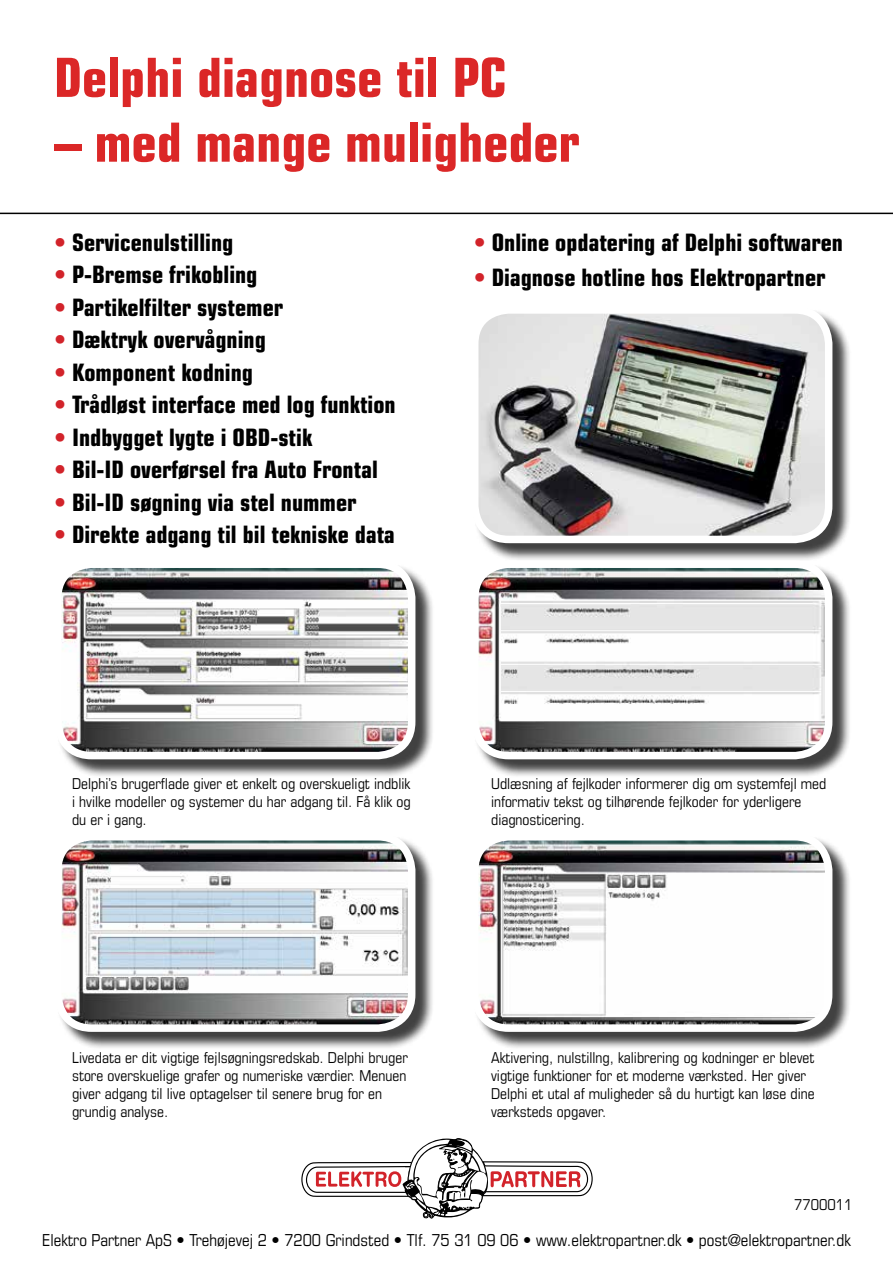
<style>
.page{position:relative;width:893px;height:1263px;background:#fff}
.page>*{position:absolute;margin:0;border:0;box-sizing:border-box;transform-origin:0 0}
.t1{font:700 condensed 54px "Eurostile";color:#db2727}
.t2{font:700 condensed 24px "Eurostile";color:#000}
.t3{font:condensed 16.5px "Eurostile";color:#000}
.t4{font:condensed 15px/18px "Eurostile";color:#000}
.s1{color:#d2232a}
</style>
<div class="page">
<svg style="left:301px;top:1138px;width:292px;height:81px"></svg>
<div style="left:473px;top:308px;width:378px;height:254px;background:#000;opacity:.75"></div>
<img style="left:475px;top:310px;width:354px;height:229px">
<div style="left:471px;top:306px;width:361px;height:237px;border:8px solid #fff;border-radius:34px"></div>
<div style="left:56px;top:563px;width:378px;height:215px;background:#000;opacity:.75"></div>
<img style="left:61px;top:565px;width:351px;height:189px">
<div style="left:54px;top:560px;width:361px;height:199px;border:8px solid #fff;border-radius:34px"></div>
<div style="left:473px;top:563px;width:378px;height:215px;background:#000;opacity:.75"></div>
<img style="left:476px;top:565px;width:353px;height:189px">
<div style="left:471px;top:560px;width:361px;height:199px;border:8px solid #fff;border-radius:34px"></div>
<div style="left:56px;top:835px;width:378px;height:216px;background:#000;opacity:.75"></div>
<img style="left:60px;top:838px;width:352px;height:188px">
<div style="left:54px;top:833px;width:361px;height:199px;border:8px solid #fff;border-radius:34px"></div>
<div style="left:473px;top:835px;width:378px;height:216px;background:#000;opacity:.75"></div>
<img style="left:477px;top:839px;width:352px;height:188px">
<div style="left:471px;top:833px;width:361px;height:199px;border:8px solid #fff;border-radius:34px"></div>
<hr style="left:0;top:213px;width:893px;height:1px;background:#000">
<h1 class="t1" style="left:54px;top:45px;width:454px">Delphi diagnose til PC</h1>
<h1 class="t1" style="left:54px;top:110px;width:527px">– med mange muligheder</h1>
<h2 class="t2" style="left:54px;top:227px;width:181px"><span class="s1">•</span> Servicenulstilling</h2>
<h2 class="t2" style="left:54px;top:260px;width:205px"><span class="s1">•</span> P-Bremse frikobling</h2>
<h2 class="t2" style="left:54px;top:292px;width:231px"><span class="s1">•</span> Partikelfilter systemer</h2>
<h2 class="t2" style="left:54px;top:325px;width:213px"><span class="s1">•</span> Dæktryk overvågning</h2>
<h2 class="t2" style="left:54px;top:357px;width:201px"><span class="s1">•</span> Komponent kodning</h2>
<h2 class="t2" style="left:54px;top:390px;width:343px"><span class="s1">•</span> Trådløst interface med log funktion</h2>
<h2 class="t2" style="left:54px;top:422px;width:260px"><span class="s1">•</span> Indbygget lygte i OBD-stik</h2>
<h2 class="t2" style="left:54px;top:455px;width:325px"><span class="s1">•</span> Bil-ID overførsel fra Auto Frontal</h2>
<h2 class="t2" style="left:54px;top:487px;width:304px"><span class="s1">•</span> Bil-ID søgning via stel nummer</h2>
<h2 class="t2" style="left:54px;top:520px;width:342px"><span class="s1">•</span> Direkte adgang til bil tekniske data</h2>
<h2 class="t2" style="left:474px;top:227px;width:371px"><span class="s1">•</span> Online opdatering af Delphi softwaren</h2>
<h2 class="t2" style="left:474px;top:263px;width:353px"><span class="s1">•</span> Diagnose hotline hos Elektropartner</h2>
<p class="t4" style="left:72px;top:774px;width:340px;text-align:justify">Delphi’s brugerflade giver et enkelt og overskueligt indblik i hvilke modeller og systemer du har adgang til. Få klik og du er i gang.</p>
<p class="t4" style="left:491px;top:774px;width:337px">Udlæsning af fejlkoder informerer dig om systemfejl med informativ tekst og tilhørende fejlkoder for yderligere diagnosticering.</p>
<p class="t4" style="left:72px;top:1048px;width:337px">Livedata er dit vigtige fejlsøgningsredskab. Delphi bruger store overskuelige grafer og numeriske værdier. Menuen giver adgang til live optagelser til senere brug for en grundig analyse.</p>
<p class="t4" style="left:491px;top:1048px;width:325px">Aktivering, nulstillng, kalibrering og kodninger er blevet vigtige funktioner for et moderne værksted. Her giver Delphi et utal af muligheder så du hurtigt kan løse dine værksteds opgaver.</p>
<p class="t4" style="left:794px;top:1195px;width:60px">7700011</p>
<p class="t3" style="left:42px;top:1230px;width:810px">Elektro Partner ApS • Trehøjevej 2 • 7200 Grindsted • Tlf. 75 31 09 06 • www.elektropartner.dk • post@elektropartner.dk</p>
</div>
